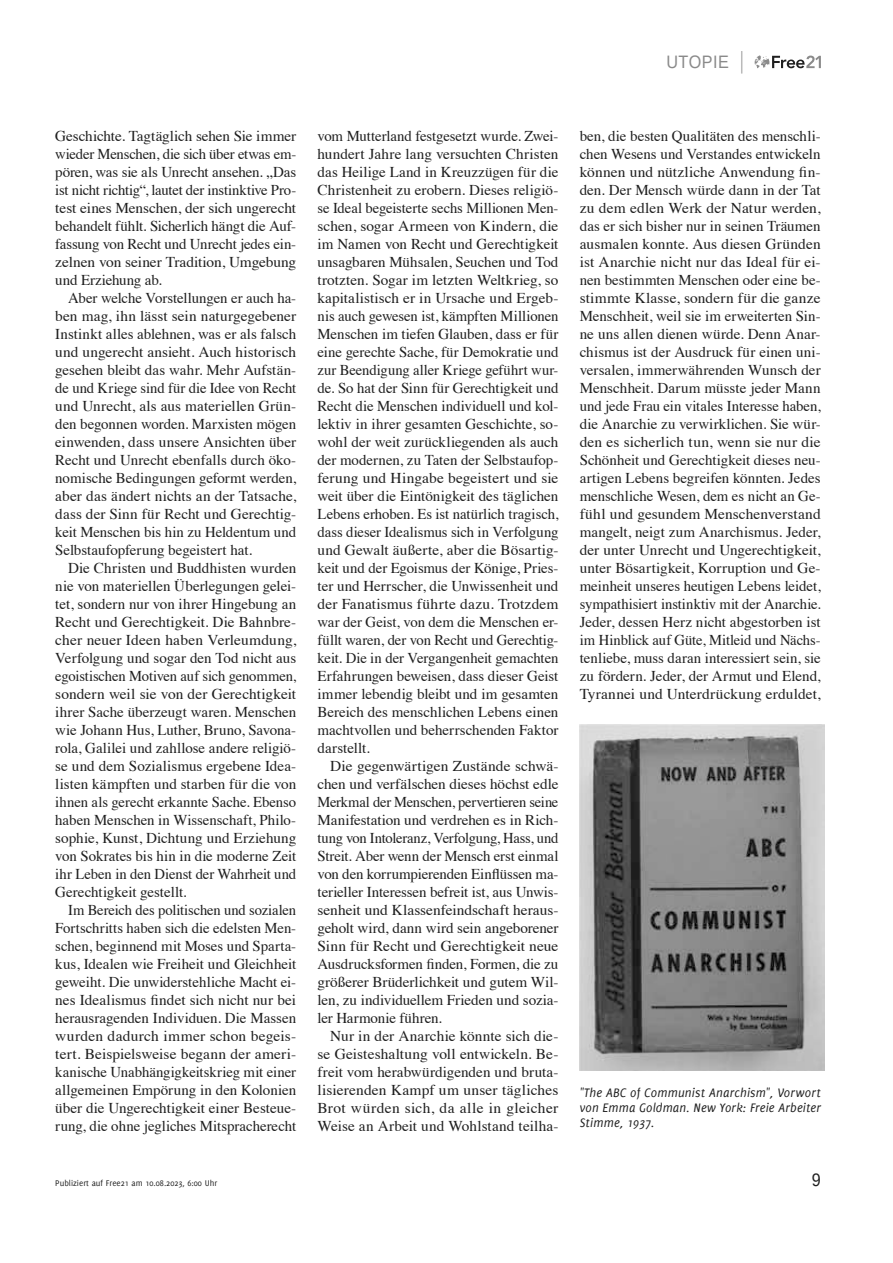
<style>
.page{position:relative;width:893px;height:1263px;background:#fff}
.page>*{position:absolute;margin:0;border:0;box-sizing:border-box;transform-origin:0 0}
.t1{font:18px "Liberation Sans";letter-spacing:.03em;color:#8a8a8a;scale:.9 1}
.t2{font:18px "Liberation Sans";color:#1f1f1f;scale:.9 1}
.t3{font:15px/18px "Times";color:#1f1f1f;text-align:justify}
.t4{font:italic 13.5px/15px "Delicious";letter-spacing:.01em;color:#1f1f1f;text-align:justify}
.t5{font:9px "Delicious";color:#1f1f1f}
</style>
<div class="page">
<svg style="left:755px;top:55px;width:66px;height:13px"></svg>
<svg style="left:741px;top:51px;width:1px;height:23px"></svg>
<img style="left:580px;top:724px;width:244px;height:346px">
<p class="t1" style="left:666px;top:51px;width:71px">Utopie</p>
<p class="t3" style="left:55px;top:126px;width:242px">Geschichte. Tagtäglich sehen Sie immer wieder Menschen, die sich über etwas em&shy;pören, was sie als Unrecht ansehen. „Das ist nicht richtig“, lautet der instinktive Pro&shy;test eines Menschen, der sich ungerecht behandelt fühlt. Sicherlich hängt die Auf&shy;fassung von Recht und Unrecht jedes ein&shy;zelnen von seiner Tradition, Umgebung und Erziehung ab.</p>
<p class="t3" style="left:55px;top:288px;width:242px;text-indent:13px">Aber welche Vorstellungen er auch ha&shy;ben mag, ihn lässt sein naturgegebener Instinkt alles ablehnen, was er als falsch und ungerecht ansieht. Auch historisch gesehen bleibt das wahr. Mehr Aufstän&shy;de und Kriege sind für die Idee von Recht und Unrecht, als aus materiellen Grün&shy;den begonnen worden. Marxisten mögen einwenden, dass unsere Ansichten über Recht und Unrecht ebenfalls durch öko&shy;nomische Bedingungen geformt werden, aber das ändert nichts an der Tatsache, dass der Sinn für Recht und Gerechtig&shy;keit Menschen bis hin zu Heldentum und Selbstaufopferung begeistert hat.</p>
<p class="t3" style="left:55px;top:558px;width:242px;text-indent:13px">Die Christen und Buddhisten wurden nie von materiellen Überlegungen gelei&shy;tet, sondern nur von ihrer Hingebung an Recht und Gerechtigkeit. Die Bahnbre&shy;cher neuer Ideen haben Verleumdung, Verfolgung und sogar den Tod nicht aus egoistischen Motiven auf sich genommen, sondern weil sie von der Gerechtigkeit ihrer Sache überzeugt waren. Menschen wie Johann Hus, Luther, Bruno, Savona&shy;rola, Galilei und zahllose andere religiö&shy;se und dem Sozialismus ergebene Idea&shy;listen kämpften und starben für die von ihnen als gerecht erkannte Sache. Ebenso haben Menschen in Wissenschaft, Philo&shy;sophie, Kunst, Dichtung und Erziehung von Sokrates bis hin in die moderne Zeit ihr Leben in den Dienst der Wahrheit und Gerechtigkeit gestellt.</p>
<p class="t3" style="left:55px;top:900px;width:242px;text-indent:13px">Im Bereich des politischen und sozialen Fortschritts haben sich die edelsten Men&shy;schen, beginnend mit Moses und Sparta&shy;kus, Idealen wie Freiheit und Gleichheit geweiht. Die unwiderstehliche Macht ei&shy;nes Idealismus findet sich nicht nur bei herausragenden Individuen. Die Massen wurden dadurch immer schon begeis&shy;tert. Beispielsweise begann der ameri&shy;kanische Unabhängigkeitskrieg mit einer allgemeinen Empörung in den Kolonien über die Ungerechtigkeit einer Besteue&shy;rung, die ohne jegliches Mitspracherecht</p>
<p class="t3" style="left:317px;top:126px;width:242px">vom Mutterland festgesetzt wurde. Zwei&shy;hundert Jahre lang versuchten Christen das Heilige Land in Kreuzzügen für die Christenheit zu erobern. Dieses religiö&shy;se Ideal begeisterte sechs Millionen Men&shy;schen, sogar Armeen von Kindern, die im Namen von Recht und Gerechtigkeit unsagbaren Mühsalen, Seuchen und Tod trotzten. Sogar im letzten Weltkrieg, so kapitalistisch er in Ursache und Ergeb&shy;nis auch gewesen ist, kämpften Millionen Menschen im tiefen Glauben, dass er für eine gerechte Sache, für Demokratie und zur Beendigung aller Kriege geführt wur&shy;de. So hat der Sinn für Gerechtigkeit und Recht die Menschen individuell und kol&shy;lektiv in ihrer gesamten Geschichte, so&shy;wohl der weit zurückliegenden als auch der modernen, zu Taten der Selbstaufop&shy;ferung und Hingabe begeistert und sie weit über die Eintönigkeit des täglichen Lebens erhoben. Es ist natürlich tragisch, dass dieser Idealismus sich in Verfolgung und Gewalt äußerte, aber die Bösartig&shy;keit und der Egoismus der Könige, Pries&shy;ter und Herrscher, die Unwissenheit und der Fanatismus führte dazu. Trotzdem war der Geist, von dem die Menschen er&shy;füllt waren, der von Recht und Gerechtig&shy;keit. Die in der Vergangenheit gemachten Erfahrungen beweisen, dass dieser Geist immer lebendig bleibt und im gesamten Bereich des menschlichen Lebens einen machtvollen und beherrschenden Faktor darstellt.</p>
<p class="t3" style="left:317px;top:756px;width:242px;text-indent:13px">Die gegenwärtigen Zustände schwä&shy;chen und verfälschen dieses höchst edle Merkmal der Menschen, pervertieren seine Manifestation und verdrehen es in Rich&shy;tung von Intoleranz, Verfolgung, Hass, und Streit. Aber wenn der Mensch erst einmal von den korrumpierenden Einflüssen ma&shy;terieller Interessen befreit ist, aus Unwis&shy;senheit und Klassenfeindschaft heraus&shy;geholt wird, dann wird sein angeborener Sinn für Recht und Gerechtigkeit neue Ausdrucksformen finden, Formen, die zu größerer Brüderlichkeit und gutem Wil&shy;len, zu individuellem Frieden und sozia&shy;ler Harmonie führen.</p>
<p class="t3" style="left:317px;top:1026px;width:242px;text-indent:13px">Nur in der Anarchie könnte sich die&shy;se Geisteshaltung voll entwickeln. Be&shy;freit vom herabwürdigenden und bruta&shy;lisierenden Kampf um unser tägliches Brot würden sich, da alle in gleicher Weise an Arbeit und Wohlstand teilha-</p>
<p class="t3" style="left:580px;top:126px;width:242px">ben, die besten Qualitäten des menschli&shy;chen Wesens und Verstandes entwickeln können und nützliche Anwendung fin&shy;den. Der Mensch würde dann in der Tat zu dem edlen Werk der Natur werden, das er sich bisher nur in seinen Träumen ausmalen konnte. Aus diesen Gründen ist Anarchie nicht nur das Ideal für ei&shy;nen bestimmten Menschen oder eine be&shy;stimmte Klasse, sondern für die ganze Menschheit, weil sie im erweiterten Sin&shy;ne uns allen dienen würde. Denn Anar&shy;chismus ist der Ausdruck für einen uni&shy;versalen, immerwährenden Wunsch der Menschheit. Darum müsste jeder Mann und jede Frau ein vitales Interesse haben, die Anarchie zu verwirklichen. Sie wür&shy;den es sicherlich tun, wenn sie nur die Schönheit und Gerechtigkeit dieses neu&shy;artigen Lebens begreifen könnten. Jedes menschliche Wesen, dem es nicht an Ge&shy;fühl und gesundem Menschenverstand mangelt, neigt zum Anarchismus. Jeder, der unter Unrecht und Ungerechtigkeit, unter Bösartigkeit, Korruption und Ge&shy;meinheit unseres heutigen Lebens leidet, sympathisiert instinktiv mit der Anarchie.<br>Jeder, dessen Herz nicht abgestorben ist im Hinblick auf Güte, Mitleid und Nächs&shy;tenliebe, muss daran interessiert sein, sie zu fördern. Jeder, der Armut und Elend, Tyrannei und Unterdrückung erduldet,</p>
<p class="t4" style="left:580px;top:1085px;width:243px">"The ABC of Communist Anarchism", Vorwort von Emma Goldman. New York: Freie Arbeiter Stimme, 1937.</p>
<p class="t5" style="left:55px;top:1177px;width:163px">Publiziert auf Free21 am 10.08.2023, 6:00 Uhr</p>
<p class="t2" style="left:812px;top:1168px;width:12px">9</p>
</div>
